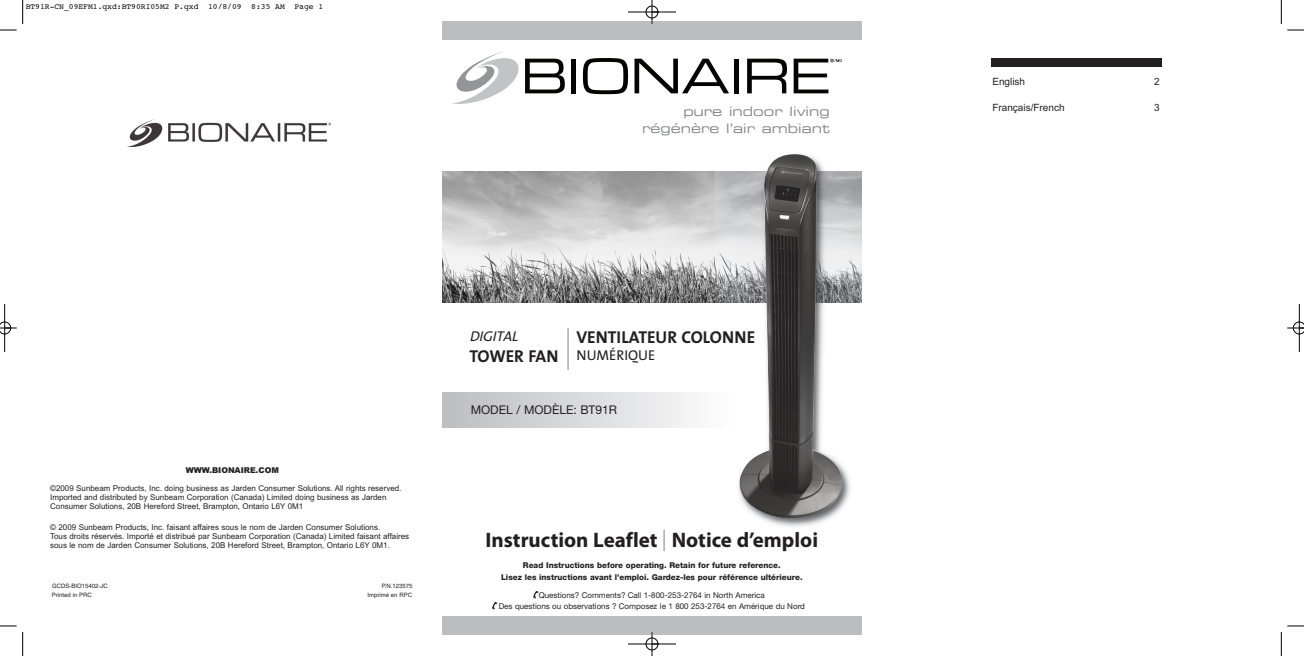
<style>
.page{position:relative;width:1304px;height:656px;background:#fff}
.page>*{position:absolute;margin:0;border:0;box-sizing:border-box;transform-origin:0 0}
.t1{font:700 21px "Myriad Pro";color:#231f20}
.t2{font:700 17.2px "The Sans";color:#231f20}
.t3{font:14.2px "The Sans";color:#231f20}
.t4{font:italic 14.2px "The Sans";color:#231f20}
.t5{font:13px/17px "Eurostile Extended Two";color:#808285;text-align:right}
.t6{font:12px "Helvetica Neue";color:#231f20}
.t7{font:10px "Arial";color:#231f20}
.t8{font:8px/9px "Arial";color:#231f20}
.t9{font:800 8px/12px "Helvetica Neue";color:#231f20;text-align:center}
.t10{font:8px/11px "Helvetica Neue";color:#231f20;text-align:center}
.t11{font:8px "Courier";color:#000}
.t12{font:900 8px "Arial";color:#231f20}
.t13{font:6px/8.9px "Helvetica";color:#231f20}
.t14{font:6px "Arial";color:#231f20}
</style>
<div class="page">
<div style="left:992px;top:58px;width:170px;height:9px;background:#231f20"></div>
<div style="left:442px;top:21px;width:420px;height:18px;background:#bcbdc0"></div>
<div style="left:442px;top:616px;width:420px;height:18px;background:#bcbdc0"></div>
<svg style="left:452px;top:51px;width:67px;height:53px"></svg>
<div style="left:571px;top:59px;width:5px;height:34px;background:#040503"></div>
<svg style="left:634px;top:59px;width:95px;height:34px"></svg>
<div style="left:734px;top:59px;width:5px;height:34px;background:#040503"></div>
<svg style="left:525px;top:59px;width:40px;height:34px"></svg>
<svg style="left:747px;top:59px;width:40px;height:34px"></svg>
<svg style="left:583px;top:58px;width:45px;height:36px"></svg>
<svg style="left:794px;top:59px;width:48px;height:34px"></svg>
<img style="left:442px;top:171px;width:273px;height:131px">
<img style="left:715px;top:171px;width:147px;height:356px">
<img style="left:715px;top:171px;width:146px;height:131px">
<img style="left:739px;top:154px;width:103px;height:364px">
<div style="left:442px;top:392px;width:291px;height:35px;background:linear-gradient(to right,#bcbdc0,#fdfdfe)"></div>
<hr style="left:568px;top:328px;width:1px;height:42px;background:#808285">
<svg style="left:533px;top:591px;width:5px;height:7px"></svg>
<svg style="left:664px;top:529px;width:1px;height:22px"></svg>
<svg style="left:492px;top:602px;width:5px;height:7px"></svg>
<img style="left:127px;top:119px;width:203px;height:28px">
<svg style="left:22px;top:0;width:2px;height:24px"></svg>
<svg style="left:0;top:30px;width:17px;height:1px"></svg>
<svg style="left:1281px;top:0;width:1px;height:24px"></svg>
<svg style="left:1287px;top:30px;width:17px;height:1px"></svg>
<svg style="left:0;top:625px;width:24px;height:30px"></svg>
<svg style="left:1281px;top:625px;width:23px;height:30px"></svg>
<div style="left:646px;top:637px;width:12px;height:13px;border:1px solid #fff;border-radius:50%"></div>
<hr style="left:628px;top:12px;width:48px;height:1px;background:#000">
<hr style="left:628px;top:643px;width:48px;height:1px;background:#000">
<hr style="left:5px;top:304px;width:1px;height:48px;background:#000">
<hr style="left:1299px;top:304px;width:1px;height:48px;background:#000">
<svg style="left:652px;top:0;width:1px;height:24px"></svg>
<svg style="left:652px;top:632px;width:1px;height:23px"></svg>
<div style="left:646px;top:6px;width:12px;height:12px;border:1px solid #000;border-radius:50%"></div>
<div style="left:646px;top:637px;width:12px;height:12px;border:1px solid #000;border-radius:50%"></div>
<svg style="left:0;top:321px;width:17px;height:13px"></svg>
<svg style="left:1287px;top:321px;width:17px;height:13px"></svg>
<p class="t11" style="left:26px;top:3px;width:299px">BT91R-CN_09EFM1.qxd:BT90RI05M2 P.qxd 10/8/09 8:35 AM Page 1</p>
<h3 class="t5" style="left:642px;top:103px;width:189px">pure indoor living régénère l’air ambiant</h3>
<p class="t12" style="left:186px;top:467px;width:95px">WWW.BIONAIRE.COM</p>
<p class="t8" style="left:50px;top:484px;width:353px">©2009 Sunbeam Products, Inc. doing business as Jarden Consumer Solutions. All rights reserved.<br>Imported and distributed by Sunbeam Corporation (Canada) Limited doing business as Jarden<br>Consumer Solutions, 20B Hereford Street, Brampton, Ontario L6Y 0M1</p>
<p class="t8" style="left:50px;top:523px;width:361px">© 2009 Sunbeam Products, Inc. faisant affaires sous le nom de Jarden Consumer Solutions.<br>Tous droits réservés. Importé et distribué par Sunbeam Corporation (Canada) Limited faisant affaires sous le nom de Jarden Consumer Solutions, 20B Hereford Street, Brampton, Ontario L6Y 0M1.</p>
<p class="t13" style="left:52px;top:582px;width:58px">GCDS-BIO15402-JC<br>Printed in PRC</p>
<p class="t14" style="left:367px;top:592px;width:46px">Imprimé en RPC</p>
<p class="t13" style="left:382px;top:582px;width:32px">P.N.123575</p>
<h3 class="t4" style="left:469px;top:330px;width:53px">DIGITAL</h3>
<h2 class="t2" style="left:469px;top:349px;width:90px">TOWER FAN</h2>
<h2 class="t2" style="left:576px;top:330px;width:180px">VENTILATEUR COLONNE</h2>
<h3 class="t3" style="left:576px;top:349px;width:80px">NUMÉRIQUE</h3>
<h3 class="t6" style="left:471px;top:403px;width:148px">MODEL / MODÈLE: BT91R</h3>
<h1 class="t1" style="left:486px;top:527px;width:334px">Instruction Leaflet Notice d’emploi</h1>
<p class="t9" style="left:501px;top:559px;width:303px">Read Instructions before operating. Retain for future reference.<br>Lisez les instructions avant l’emploi. Gardez-les pour référence ultérieure.</p>
<p class="t10" style="left:499px;top:590px;width:308px">Questions? Comments? Call 1-800-253-2764 in North America<br>Des questions ou observations ? Composez le 1 800 253-2764 en Amérique du Nord</p>
<p class="t7" style="left:992px;top:78px;width:34px">English</p>
<p class="t7" style="left:1154px;top:78px;width:7px">2</p>
<p class="t7" style="left:992px;top:103px;width:74px">Français/French</p>
<p class="t7" style="left:1154px;top:103px;width:7px">3</p>
</div>
